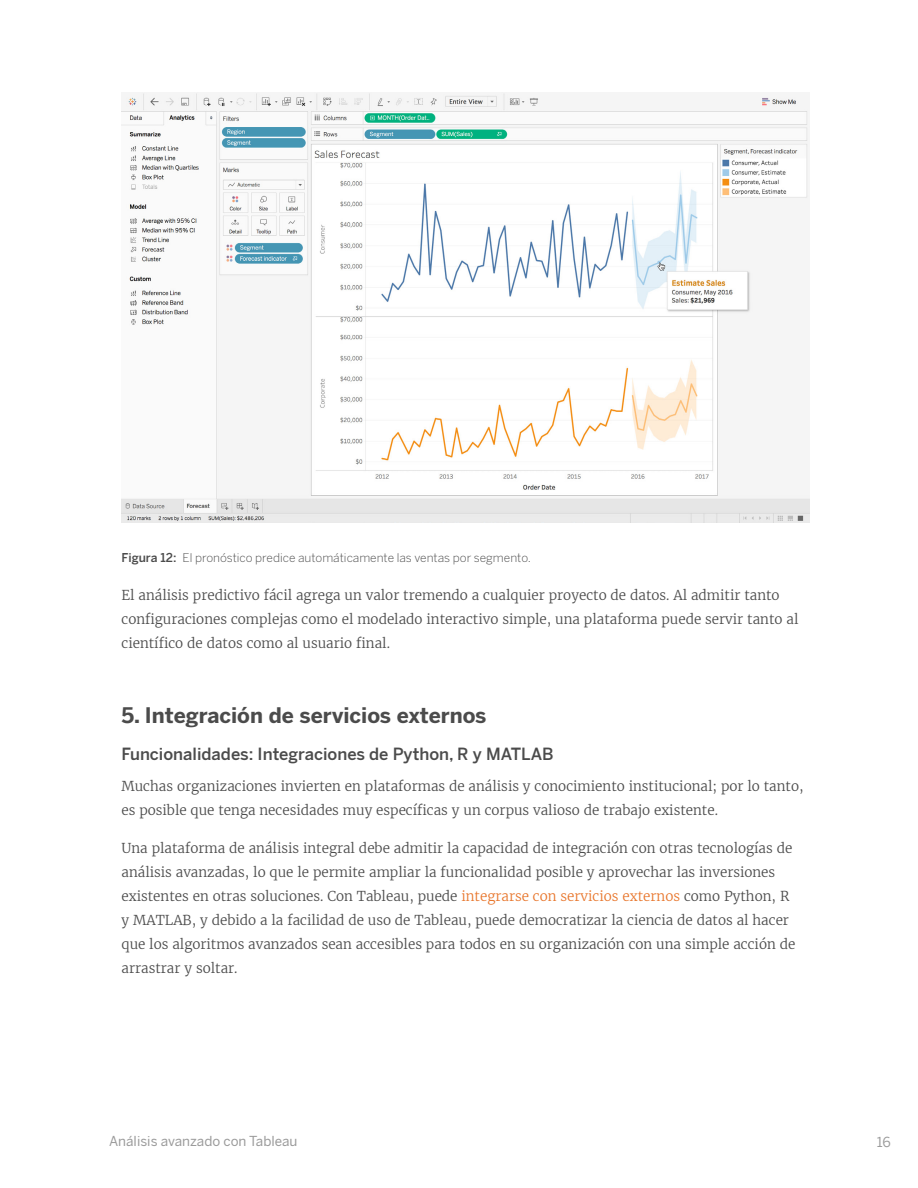
<style>
.page{position:relative;width:918px;height:1188px;background:#fff}
.page>*{position:absolute;margin:0;border:0;box-sizing:border-box;transform-origin:0 0}
.BODYCOPY-standard{font:700 21px "Benton Sans";color:#4b4b4b}
.BODYCOPY-standard-2{font:500 16.5px "Benton Sans";color:#4b4b4b}
.BODYCOPY-standard-3{font:300 13.5px/24px "Merriweather";color:#4b4b4b}
.t1{font:13.5px "Benton Sans";color:#9b9b9b}
.BODYCOPY-standard-4{font:300 12px "Benton Sans";color:#4b4b4b}
.s1{font-weight:500}
.s2{color:#e8762c}
</style>
<div class="page">
<img style="left:122px;top:93px;width:687px;height:430px">
<p class="BODYCOPY-standard-4" style="left:122px;top:551px;width:411px"><span class="s1">Figura 12:</span> El pronóstico predice automáticamente las ventas por segmento.</p>
<p class="BODYCOPY-standard-3" style="left:122px;top:583px;width:678px">El análisis predictivo fácil agrega un valor tremendo a cualquier proyecto de datos. Al admitir tanto configuraciones complejas como el modelado interactivo simple, una plataforma puede servir tanto al científico de datos como al usuario final.</p>
<p class="BODYCOPY-standard" style="left:122px;top:702px;width:367px">5. Integración de servicios externos</p>
<p class="BODYCOPY-standard-2" style="left:122px;top:744px;width:434px">Funcionalidades: Integraciones de Python, R y MATLAB</p>
<p class="BODYCOPY-standard-3" style="left:122px;top:774px;width:684px">Muchas organizaciones invierten en plataformas de análisis y conocimiento institucional; por lo tanto, es posible que tenga necesidades muy específicas y un corpus valioso de trabajo existente.</p>
<p class="BODYCOPY-standard-3" style="left:122px;top:835px;width:675px">Una plataforma de análisis integral debe admitir la capacidad de integración con otras tecnologías de análisis avanzadas, lo que le permite ampliar la funcionalidad posible y aprovechar las inversiones existentes en otras soluciones. Con Tableau, puede <span class="s2">integrarse con servicios externos</span> como Python, R y MATLAB, y debido a la facilidad de uso de Tableau, puede democratizar la ciencia de datos al hacer que los algoritmos avanzados sean accesibles para todos en su organización con una simple acción de arrastrar y soltar.</p>
<p class="t1" style="left:109px;top:1133px;width:190px">Análisis avanzado con Tableau</p>
<p class="t1" style="left:877px;top:1134px;width:16px">16</p>
</div>
